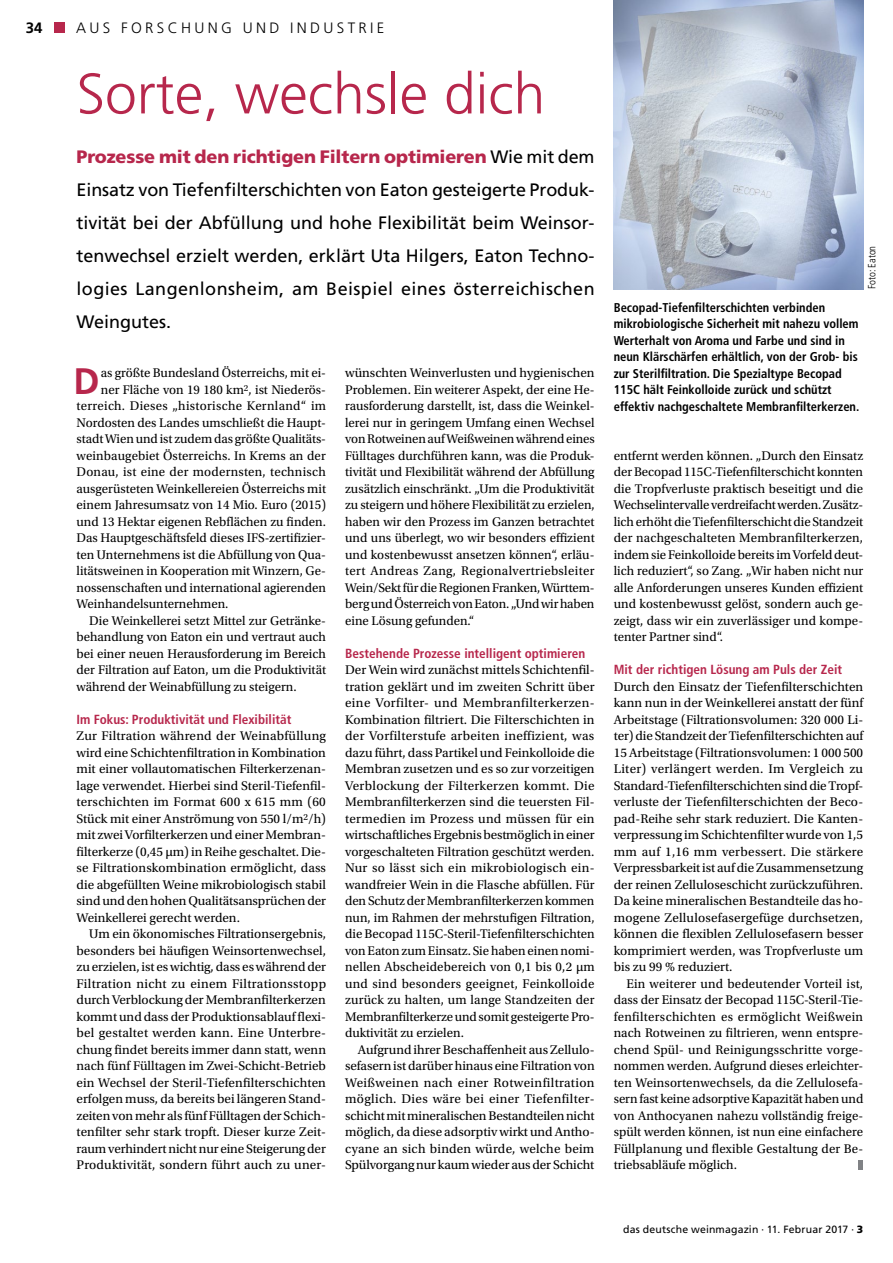
<style>
.page{position:relative;width:893px;height:1263px;background:#fff}
.page>*{position:absolute;margin:0;border:0;box-sizing:border-box;transform-origin:0 0}
._1_1_Head_38{font:300 57px "Frutiger LT Std";color:#b7274c}
._3_1__Fließtext_mit{font:700 36.9px "Frutiger LT Std";color:#b7274c}
._2_1_Vorspann{font:18px/33px "Frutiger LT Std";letter-spacing:.025em;color:#000;text-align:justify}
.t1{font:300 15px "Frutiger LT Std";letter-spacing:.22em;color:#000}
.t2{font:700 15px "Frutiger LT Std";color:#000}
._3_2_Fließtext{font:13.2px/16.5px "Utopia Std";color:#000;text-align:justify}
._3_3_Fließtext_ohne{font:13.2px/16.5px "Utopia Std";color:#000;text-align:justify}
._3_1__Fließtext_mit-2{font:13.2px "Utopia Std";color:#000}
._4_ZW{font:700 condensed 13.2px "Frutiger LT Std";color:#b7274c}
._3_1__Fließtext_mit-3{font:13.2px "Utopia Std";letter-spacing:.025em;color:#000}
._3_1__Fließtext_mit-4{font:13.2px "Utopia Std";letter-spacing:.02em;color:#000}
.Bildunterschrift_li{font:700 condensed 12.75px/16.5px "Frutiger LT Std";color:#000}
.Fusszeile_li{font:10.5px "Frutiger LT Std";letter-spacing:.015em;color:#000}
.Bildnachweis{font:300 condensed 10.5px "Frutiger LT Std";color:#000}
.s1{font-weight:900;color:#b7274c}
.s2{font-stretch:condensed}
.s3{font-weight:900}
</style>
<div class="page">
<div style="left:55px;top:22px;width:10px;height:11px;background:#b7274c"></div>
<svg style="left:859px;top:1160px;width:4px;height:9px"></svg>
<img style="left:614px;top:0;width:249px;height:289px">
<p class="t2" style="left:26px;top:18px;width:18px">34</p>
<p class="t1" style="left:76px;top:19px;width:310px">AUS FORSCHUNG UND INDUSTRIE</p>
<p class="_1_1_Head_38" style="left:77px;top:61px;width:470px">Sorte, wechsle dich</p>
<p class="_2_1_Vorspann" style="left:77px;top:140px;width:520px"><span class="s1">Prozesse mit den richtigen Filtern optimieren</span> Wie mit dem Einsatz von Tiefenfilterschichten von Eaton gesteigerte Produk&shy;tivität bei der Abfüllung und hohe Flexibilität beim Weinsor&shy;tenwechsel erzielt werden, erklärt Uta Hilgers, Eaton Techno&shy;logies Langenlonsheim, am Beispiel eines österreichischen Weingutes.</p>
<p class="_3_1__Fließtext_mit" style="left:74px;top:359px;width:28px">D</p>
<p class="_3_1__Fließtext_mit-2" style="left:101px;top:366px;width:227px">as größte Bundesland Österreichs, mit ei-</p>
<p class="_3_2_Fließtext" style="left:345px;top:365px;width:251px">wünschten Weinverlusten und hygienischen Problemen. Ein weiterer Aspekt, der eine He&shy;rausforderung darstellt, ist, dass die Weinkel&shy;lerei nur in geringem Umfang einen Wechsel von Rotweinen auf Weißweinen während eines Fülltages durchführen kann, was die Produk&shy;tivität und Flexibilität während der Abfüllung zusätzlich einschränkt. „Um die Produktivität zu steigern und höhere Flexibilität zu erzielen, haben wir den Prozess im Ganzen betrachtet und uns überlegt, wo wir besonders effizient und kostenbewusst ansetzen können“, erläu&shy;tert Andreas Zang, Regionalvertriebsleiter Wein/Sekt für die Regionen Franken, Württem&shy;berg und Österreich von Eaton. „Und wir haben eine Lösung gefunden.“</p>
<p class="_4_ZW" style="left:345px;top:645px;width:242px">Bestehende Prozesse intelligent optimieren</p>
<p class="_3_3_Fließtext_ohne" style="left:345px;top:662px;width:251px">Der Wein wird zunächst mittels Schichtenfil&shy;tration geklärt und im zweiten Schritt über eine Vorfilter- und Membranfilterkerzen-Kombination filtriert. Die Filterschichten in der Vorfilterstufe arbeiten ineffizient, was dazu führt, dass Partikel und Feinkolloide die Membran zusetzen und es so zur vorzeitigen Verblockung der Filterkerzen kommt. Die Membranfilterkerzen sind die teuersten Fil&shy;termedien im Prozess und müssen für ein wirtschaftliches Ergebnis bestmöglich in einer vorgeschalteten Filtration geschützt werden.<br>Nur so lässt sich ein mikrobiologisch ein&shy;wandfreier Wein in die Flasche abfüllen. Für den Schutz der Membranfilterkerzen kommen nun, im Rahmen der mehrstufigen Filtration, die Becopad 115C-Steril-Tiefenfilterschichten von Eaton zum Einsatz. Sie haben einen nomi&shy;nellen Abscheidebereich von 0,1 bis 0,2 µm und sind besonders geeignet, Feinkolloide zurück zu halten, um lange Standzeiten der Membranfilterkerze und somit gesteigerte Pro&shy;duktivität zu erzielen.</p>
<p class="_3_2_Fließtext" style="left:345px;top:1041px;width:251px;text-indent:13px">Aufgrund ihrer Beschaffenheit aus Zellulo&shy;sefasern ist darüber hinaus eine Filtration von Weißweinen nach einer Rotweinfiltration möglich. Dies wäre bei einer Tiefenfilter&shy;schicht mit mineralischen Bestandteilen nicht möglich, da diese adsorptiv wirkt und Antho&shy;cyane an sich binden würde, welche beim Spülvorgang nur kaum wieder aus der Schicht</p>
<p class="_3_1__Fließtext_mit-2" style="left:101px;top:382px;width:227px">ner Fläche von 19 180 km<sup>2</sup>, ist Niederös-</p>
<p class="_3_1__Fließtext_mit-3" style="left:77px;top:399px;width:251px">terreich. Dieses „historische Kernland“ im</p>
<p class="_3_1__Fließtext_mit-2" style="left:77px;top:415px;width:251px">Nordosten des Landes umschließt die Haupt-</p>
<p class="_3_1__Fließtext_mit-2" style="left:77px;top:432px;width:251px">stadt Wien und ist zudem das größte Qualitäts-</p>
<p class="_3_1__Fließtext_mit-2" style="left:77px;top:448px;width:251px">weinbaugebiet Österreichs. In Krems an der</p>
<p class="_3_1__Fließtext_mit-4" style="left:77px;top:465px;width:251px">Donau, ist eine der modernsten, technisch</p>
<p class="_3_1__Fließtext_mit-2" style="left:77px;top:481px;width:251px">ausgerüsteten Weinkellereien Österreichs mit</p>
<p class="_3_1__Fließtext_mit-2" style="left:77px;top:498px;width:251px">einem Jahresumsatz von 14 Mio. Euro (2015)</p>
<p class="_3_1__Fließtext_mit-2" style="left:77px;top:514px;width:251px">und 13 Hektar eigenen Rebflächen zu finden.</p>
<p class="_3_1__Fließtext_mit-2" style="left:77px;top:531px;width:251px">Das Hauptgeschäftsfeld dieses IFS-zertifizier-</p>
<p class="_3_1__Fließtext_mit-2" style="left:77px;top:547px;width:251px">ten Unternehmens ist die Abfüllung von Qua-</p>
<p class="_3_1__Fließtext_mit-2" style="left:77px;top:564px;width:251px">litätsweinen in Kooperation mit Winzern, Ge-</p>
<p class="_3_1__Fließtext_mit-2" style="left:77px;top:580px;width:251px">nossenschaften und international agierenden</p>
<p class="_3_1__Fließtext_mit-2" style="left:77px;top:597px;width:153px">Weinhandelsunternehmen.</p>
<p class="_3_2_Fließtext" style="left:77px;top:612px;width:251px;text-indent:13px">Die Weinkellerei setzt Mittel zur Getränke&shy;behandlung von Eaton ein und vertraut auch bei einer neuen Herausforderung im Bereich der Filtration auf Eaton, um die Produktivität während der Weinabfüllung zu steigern.</p>
<p class="_4_ZW" style="left:77px;top:711px;width:216px">Im Fokus: Produktivität und Flexibilität</p>
<p class="_3_3_Fließtext_ohne" style="left:77px;top:728px;width:251px">Zur Filtration während der Weinabfüllung wird eine Schichtenfiltration in Kombination mit einer vollautomatischen Filterkerzenan&shy;lage verwendet. Hierbei sind Steril-Tiefenfil&shy;terschichten im Format 600 x 615 mm (60<br>Stück mit einer Anströmung von 550 l/m<sup>2</sup>/h) mit zwei Vorfilterkerzen und einer Membran&shy;filterkerze (0,45 µm) in Reihe geschaltet. Die&shy;se Filtrationskombination ermöglicht, dass die abgefüllten Weine mikrobiologisch stabil sind und den hohen Qualitätsansprüchen der Weinkellerei gerecht werden.</p>
<p class="_3_2_Fließtext" style="left:77px;top:926px;width:251px;text-indent:13px">Um ein ökonomisches Filtrationsergebnis, besonders bei häufigen Weinsortenwechsel, zu erzielen, ist es wichtig, dass es während der Filtration nicht zu einem Filtrationsstopp durch Verblockung der Membranfilterkerzen kommt und dass der Produktionsablauf flexi&shy;bel gestaltet werden kann. Eine Unterbre&shy;chung findet bereits immer dann statt, wenn nach fünf Fülltagen im Zwei-Schicht-Betrieb ein Wechsel der Steril-Tiefenfilterschichten erfolgen muss, da bereits bei längeren Stand&shy;zeiten von mehr als fünf Fülltagen der Schich&shy;tenfilter sehr stark tropft. Dieser kurze Zeit&shy;raum verhindert nicht nur eine Steigerung der Produktivität, sondern führt auch zu uner-</p>
<p class="Bildunterschrift_li" style="left:614px;top:299px;width:247px">Becopad-Tiefenfilterschichten verbinden mikrobiologische Sicherheit mit nahezu vollem Werterhalt von Aroma und Farbe und sind in neun Klärschärfen erhältlich, von der Grob- bis zur Sterilfiltration. Die Spezialtype Becopad 115C hält Feinkolloide zurück und schützt effektiv nachgeschaltete Membranfilterkerzen.</p>
<p class="Bildnachweis" style="left:866px;top:289px;width:45px;rotate:-90deg">Foto: Eaton</p>
<p class="_3_2_Fließtext" style="left:614px;top:447px;width:251px">entfernt werden können. „Durch den Einsatz der Becopad 115C-Tiefenfilterschicht konnten die Tropfverluste praktisch beseitigt und die Wechselintervalle verdreifacht werden. Zusätz&shy;lich erhöht die Tiefenfilterschicht die Standzeit der nachgeschalteten Membranfilterkerzen, indem sie Feinkolloide bereits im Vorfeld deut&shy;lich reduziert“, so Zang. „Wir haben nicht nur alle Anforderungen unseres Kunden effizient und kostenbewusst gelöst, sondern auch ge&shy;zeigt, dass wir ein zuverlässiger und kompe&shy;tenter Partner sind“.</p>
<p class="_4_ZW" style="left:614px;top:662px;width:230px">Mit der richtigen Lösung am Puls der Zeit</p>
<p class="_3_3_Fließtext_ohne" style="left:614px;top:678px;width:251px">Durch den Einsatz der Tiefenfilterschichten kann nun in der Weinkellerei anstatt der fünf Arbeitstage (Filtrationsvolumen: 320 000 Li&shy;ter) die Standzeit der Tiefenfilterschichten auf 15 Arbeitstage (Filtrationsvolumen: 1 000 500<br>Liter) verlängert werden. Im Vergleich zu Standard-Tiefenfilterschichten sind die Tropf&shy;verluste der Tiefenfilterschichten der Beco&shy;pad-Reihe sehr stark reduziert. Die Kanten&shy;verpressung im Schichtenfilter wurde von 1,5 mm auf 1,16 mm verbessert. Die stärkere Verpressbarkeit ist auf die Zusammensetzung der reinen Zelluloseschicht zurückzuführen.<br>Da keine mineralischen Bestandteile das ho&shy;mogene Zellulosefasergefüge durchsetzen, können die flexiblen Zellulosefasern besser komprimiert werden, was Tropfverluste um bis zu 99 % reduziert.</p>
<p class="_3_2_Fließtext" style="left:614px;top:975px;width:251px;text-indent:13px">Ein weiterer und bedeutender Vorteil ist, dass der Einsatz der Becopad 115C-Steril-Tie&shy;fenfilterschichten es ermöglicht Weißwein nach Rotweinen zu filtrieren, wenn entspre&shy;chend Spül- und Reinigungsschritte vorge&shy;nommen werden. Aufgrund dieses erleichter&shy;ten Weinsortenwechsels, da die Zellulosefa&shy;sern fast keine adsorptive Kapazität haben und von Anthocyanen nahezu vollständig freige&shy;spült werden können, ist nun eine einfachere Füllplanung und flexible Gestaltung der Be&shy;triebsabläufe möglich.</p>
<p class="Fusszeile_li" style="left:623px;top:1223px;width:242px">das deutsche weinmagazin <span class="s2">·</span> 11. Februar 2017 <span class="s2">·</span> <span class="s3">3</span></p>
</div>
